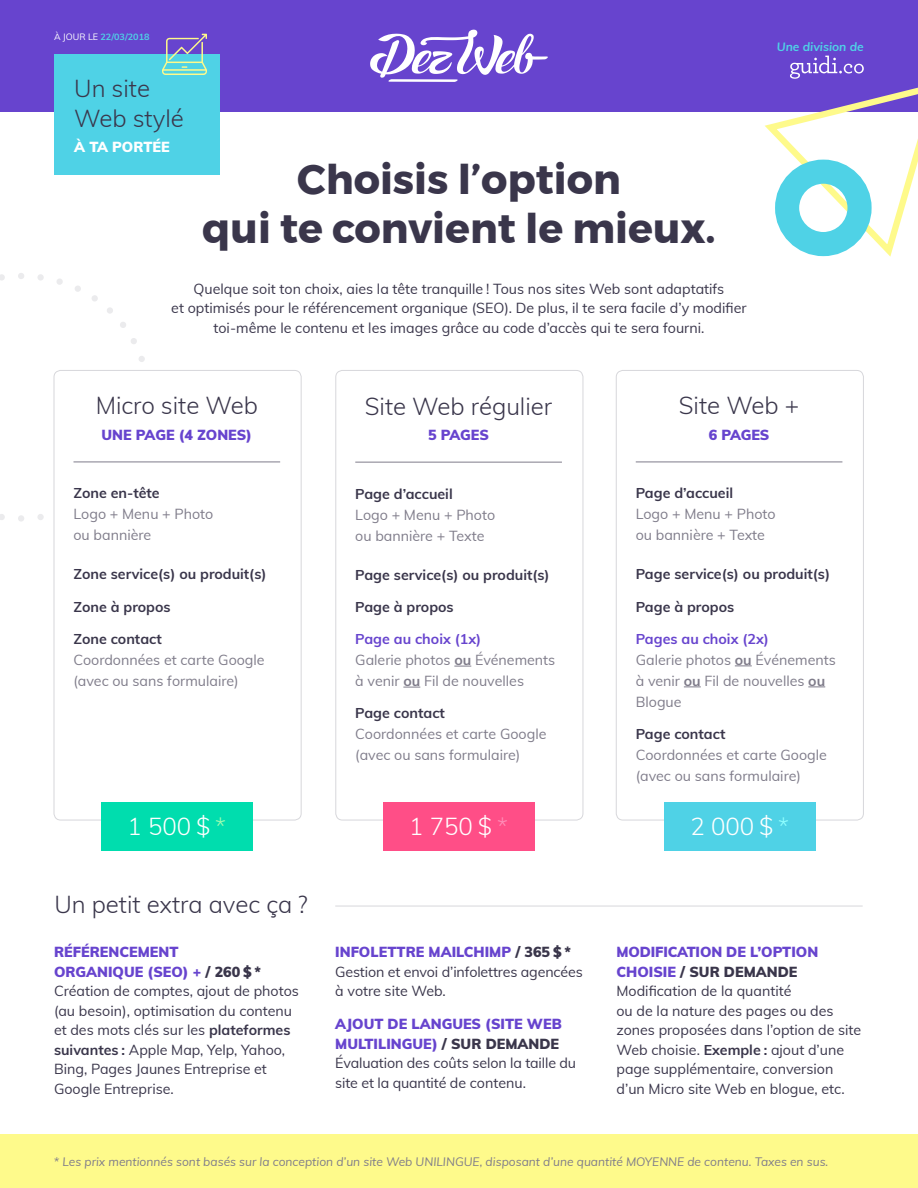
<style>
.page{position:relative;width:918px;height:1188px;background:#fff}
.page>*{position:absolute;margin:0;border:0;box-sizing:border-box;transform-origin:0 0}
.t1{font:700 41.25px/49.5px "Montserrat";color:#3a364b;text-align:center}
.t2{font:300 24px/30px "Muli";color:#3a364b}
.t3{font:300 24px "Muli";color:#fff}
.t4{font:14.25px/19.5px "Muli";color:#3a364b}
.t5{font:14.25px/21px "Muli";color:#7f7c8a}
.t6{font:700 14.25px "Muli";color:#3a364b}
.t7{font:900 14.25px "Muli";letter-spacing:-.01em;color:#6744ce}
.t8{font:900 14.25px "Muli";color:#fff}
.t9{font:italic 12px "Muli";color:#7f7c8a}
.t10{font:italic 700 12px "Muli";color:#4fd2e6}
.t11{font:700 9px "Muli";color:#4fd2e6}
.s1{font-weight:400;color:#fff}
.s2{font-weight:700;color:#6744ce}
.s3{font-weight:700}
.s4{color:#9efcb1}
.s5{color:#ff8db8}
.s6{color:#90ffff}
.s7{font-weight:900;color:#6744ce}
.s8{font-weight:900}
</style>
<div class="page">
<svg style="left:0;top:274px;width:5px;height:7px"></svg>
<svg style="left:0;top:514px;width:5px;height:6px"></svg>
<svg style="left:18px;top:273px;width:127px;height:249px"></svg>
<div style="left:0;top:0;width:918px;height:112px;background:#6744ce"></div>
<div style="left:54px;top:54px;width:166px;height:120px;background:#4fd2e6"></div>
<div style="left:54px;top:370px;width:247px;height:450px;background:#fff;border-radius:7px"></div>
<div style="left:54px;top:370px;width:248px;height:450px;border:1px solid #d7d7db;border-radius:7px"></div>
<div style="left:335px;top:370px;width:248px;height:450px;border:1px solid #d7d7db;border-radius:7px"></div>
<div style="left:616px;top:370px;width:248px;height:450px;border:1px solid #d7d7db;border-radius:7px"></div>
<svg style="left:370px;top:29px;width:178px;height:53px"></svg>
<svg style="left:162px;top:34px;width:45px;height:41px"></svg>
<hr style="left:74px;top:462px;width:206px;height:1px;background:#7f7c8a">
<svg style="left:454px;top:666px;width:17px;height:1px"></svg>
<svg style="left:403px;top:687px;width:17px;height:1px"></svg>
<hr style="left:355px;top:462px;width:207px;height:1px;background:#7f7c8a">
<svg style="left:735px;top:666px;width:17px;height:1px"></svg>
<svg style="left:684px;top:687px;width:17px;height:1px"></svg>
<svg style="left:808px;top:687px;width:17px;height:1px"></svg>
<hr style="left:636px;top:462px;width:206px;height:1px;background:#7f7c8a">
<div style="left:101px;top:802px;width:152px;height:48px;background:#00ddae"></div>
<div style="left:383px;top:802px;width:151px;height:48px;background:#ff4e87"></div>
<div style="left:664px;top:802px;width:152px;height:48px;background:#4fd2e6"></div>
<div style="left:0;top:1134px;width:918px;height:54px;background:#fefa8b"></div>
<hr style="left:335px;top:906px;width:528px;height:1px;background:#d7d7db">
<svg style="left:765px;top:56px;width:153px;height:201px"></svg>
<div style="left:775px;top:160px;width:97px;height:96px;border:24px solid #4fd2e6;border-radius:50%"></div>
<p class="t11" style="left:54px;top:30px;width:97px"><span class="s1">À JOUR LE</span> 22/03/2018</p>
<h2 class="t2" style="left:74px;top:72px;width:111px">Un site<br>Web stylé</h2>
<p class="t8" style="left:74px;top:137px;width:97px">À TA PORTÉE</p>
<h1 class="t1" style="left:202px;top:155px;width:515px">Choisis l’option<br>qui te convient le mieux.</h1>
<p class="t4" style="left:171px;top:278px;width:577px;text-align:center">Quelque soit ton choix, aies la tête tranquille ! Tous nos sites Web sont adaptatifs<br>et optimisés pour le référencement organique (SEO). De plus, il te sera facile d’y modifier toi-même le contenu et les images grâce au code d’accès qui te sera fourni.</p>
<p class="t10" style="left:777px;top:38px;width:88px">Une division de</p>
<h2 class="t2" style="left:96px;top:390px;width:164px">Micro site Web</h2>
<p class="t7" style="left:102px;top:424px;width:152px">UNE PAGE (4 ZONES)</p>
<p class="t6" style="left:74px;top:483px;width:88px">Zone en-tête</p>
<p class="t5" style="left:74px;top:503px;width:141px">Logo + Menu + Photo ou bannière</p>
<p class="t6" style="left:74px;top:564px;width:195px">Zone service(s) ou produit(s)</p>
<p class="t6" style="left:74px;top:596px;width:99px">Zone à propos</p>
<p class="t6" style="left:74px;top:628px;width:90px">Zone contact</p>
<p class="t5" style="left:74px;top:649px;width:193px">Coordonnées et carte Google (avec ou sans formulaire)</p>
<h2 class="t2" style="left:365px;top:390px;width:189px">Site Web régulier</h2>
<p class="t7" style="left:428px;top:424px;width:62px">5 PAGES</p>
<p class="t6" style="left:355px;top:483px;width:99px">Page d’accueil</p>
<p class="t5" style="left:355px;top:503px;width:141px">Logo + Menu + Photo ou bannière + Texte</p>
<p class="t6" style="left:355px;top:564px;width:196px">Page service(s) ou produit(s)</p>
<p class="t6" style="left:355px;top:596px;width:100px">Page à propos</p>
<p class="t5" style="left:355px;top:628px;width:202px"><span class="s2">Page au choix (1x)<br></span>Galerie photos <span class="s3">ou</span> Événements à venir <span class="s3">ou</span> Fil de nouvelles</p>
<p class="t6" style="left:355px;top:703px;width:91px">Page contact</p>
<p class="t5" style="left:355px;top:723px;width:193px">Coordonnées et carte Google (avec ou sans formulaire)</p>
<h2 class="t2" style="left:679px;top:390px;width:122px">Site Web +</h2>
<p class="t7" style="left:709px;top:424px;width:62px">6 PAGES</p>
<p class="t6" style="left:636px;top:483px;width:99px">Page d’accueil</p>
<p class="t5" style="left:636px;top:503px;width:141px">Logo + Menu + Photo ou bannière + Texte</p>
<p class="t6" style="left:636px;top:564px;width:196px">Page service(s) ou produit(s)</p>
<p class="t6" style="left:636px;top:596px;width:100px">Page à propos</p>
<p class="t5" style="left:636px;top:628px;width:202px"><span class="s2">Pages au choix (2x)<br></span>Galerie photos <span class="s3">ou</span> Événements à venir <span class="s3">ou</span> Fil de nouvelles <span class="s3">ou<br></span>Blogue</p>
<p class="t6" style="left:636px;top:724px;width:91px">Page contact</p>
<p class="t5" style="left:636px;top:744px;width:193px">Coordonnées et carte Google (avec ou sans formulaire)</p>
<h2 class="t3" style="left:127px;top:809px;width:100px">1 500 $ <span class="s4">*</span></h2>
<h2 class="t3" style="left:409px;top:809px;width:100px">1 750 $ <span class="s5">*</span></h2>
<h2 class="t3" style="left:691px;top:809px;width:100px">2 000 $ <span class="s6">*</span></h2>
<h2 class="t2" style="left:54px;top:888px;width:255px">Un petit extra avec ça ?</h2>
<p class="t4" style="left:54px;top:942px;width:246px"><span class="s7">RÉFÉRENCEMENT<br>ORGANIQUE (SEO) +</span> <span class="s8">/ 260 $ *<br></span>Création de comptes, ajout de photos (au besoin), optimisation du contenu et des mots clés sur les <span class="s3">plateformes suivantes :</span> Apple Map, Yelp, Yahoo,<br>Bing, Pages Jaunes Entreprise et<br>Google Entreprise.</p>
<p class="t4" style="left:335px;top:942px;width:249px"><span class="s7">INFOLETTRE MAILCHIMP</span> <span class="s8">/ 365 $ *<br></span>Gestion et envoi d’infolettres agencées à votre site Web.</p>
<p class="t4" style="left:335px;top:1014px;width:242px"><span class="s7">AJOUT DE LANGUES (SITE WEB<br>MULTILINGUE)</span> <span class="s8">/ SUR DEMANDE<br></span>Évaluation des coûts selon la taille du site et la quantité de contenu.</p>
<p class="t4" style="left:617px;top:942px;width:246px"><span class="s7">MODIFICATION DE L’OPTION<br>CHOISIE</span> <span class="s8">/ SUR DEMANDE<br></span>Modification de la quantité<br>ou de la nature des pages ou des zones proposées dans l’option de site<br>Web choisie. <span class="s3">Exemple :</span> ajout d’une page supplémentaire, conversion d’un Micro site Web en blogue, etc.</p>
<p class="t9" style="left:54px;top:1152px;width:776px">* Les prix mentionnés sont basés sur la conception d’un site Web UNILINGUE, disposant d’une quantité MOYENNE de contenu. Taxes en sus.</p>
</div>
